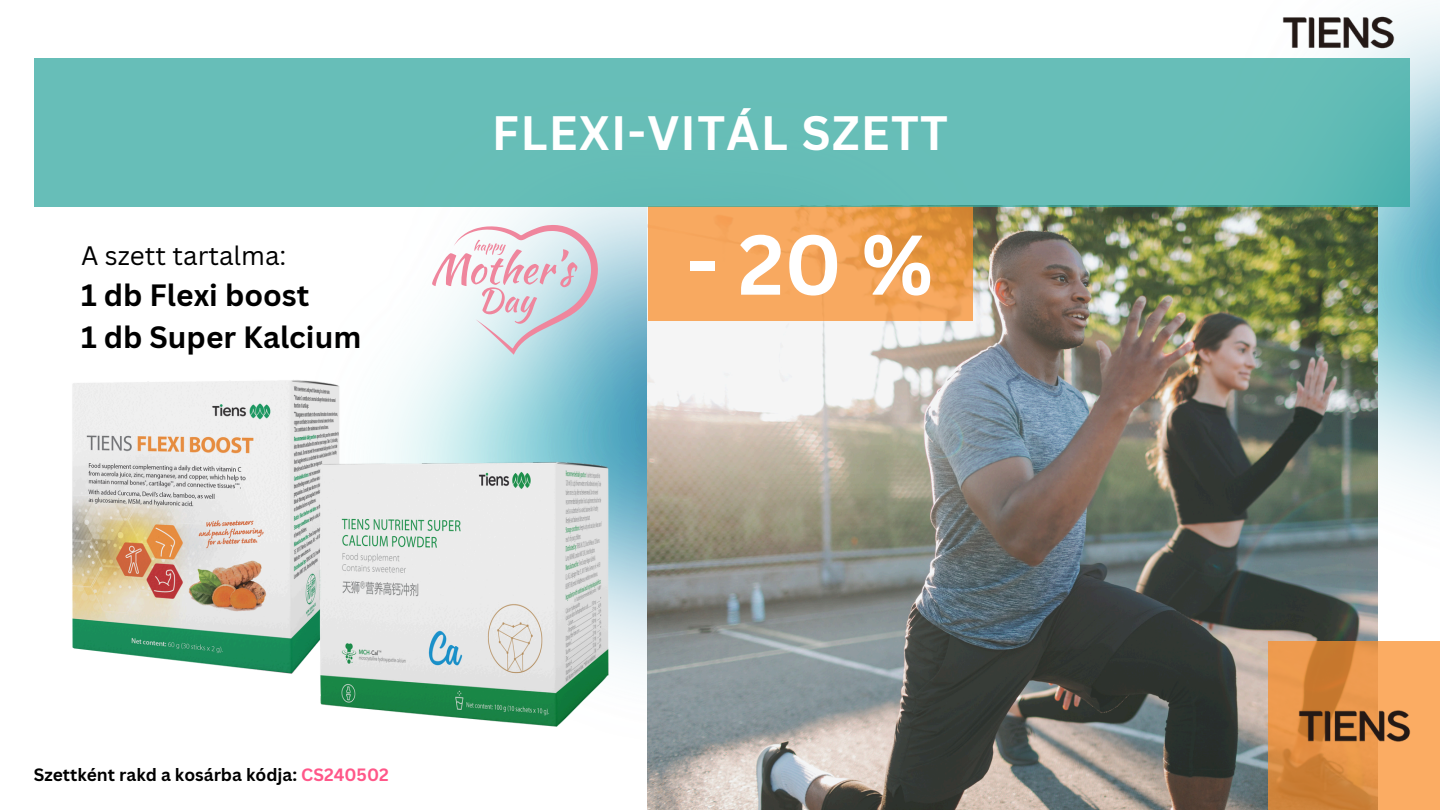
<style>
.page{position:relative;width:1440px;height:810px;background:#fff}
.page>*{position:absolute;margin:0;border:0;box-sizing:border-box;transform-origin:0 0}
.t1{font:700 82.8px "Canva Sans";color:#fff}
.t2{font:700 47px "Canva Sans";letter-spacing:.03em;color:#fff}
.t3{font:700 30px/42px "Canva Sans";color:#000}
.t4{font:26px "Canva Sans";color:#000}
.t5{font:700 17.3px "Canva Sans";color:#000}
.s1{color:#ff5789}
</style>
<div class="page">
<img style="left:418px;top:207px;width:230px;height:193px">
<img style="left:1132px;top:6px;width:308px;height:489px">
<img style="left:648px;top:207px;width:730px;height:603px">
<svg style="left:1269px;top:641px;width:171px;height:169px;background:#e6974d"></svg>
<svg style="left:648px;top:207px;width:324px;height:113px;background:#f2a358"></svg>
<div style="left:34px;top:59px;width:1376px;height:148px;background:#67beb8"></div>
<img style="left:1282px;top:6px;width:114px;height:53px">
<img style="left:1298px;top:688px;width:114px;height:76px">
<img style="left:72px;top:361px;width:346px;height:307px">
<img style="left:236px;top:400px;width:456px;height:363px">
<svg style="left:432px;top:225px;width:166px;height:130px"></svg>
<p class="t4" style="left:81px;top:237px;width:207px">A szett tartalma:</p>
<p class="t3" style="left:81px;top:273px;width:282px">1 db Flexi boost<br>1 db Super Kalcium</p>
<h3 class="t2" style="left:492px;top:100px;width:458px">FLEXI-VITÁL SZETT</h3>
<p class="t1" style="left:687px;top:206px;width:248px">- 20 %</p>
<p class="t5" style="left:34px;top:763px;width:357px">Szettként rakd a kosárba kódja: <span class="s1">CS240502</span></p>
</div>
